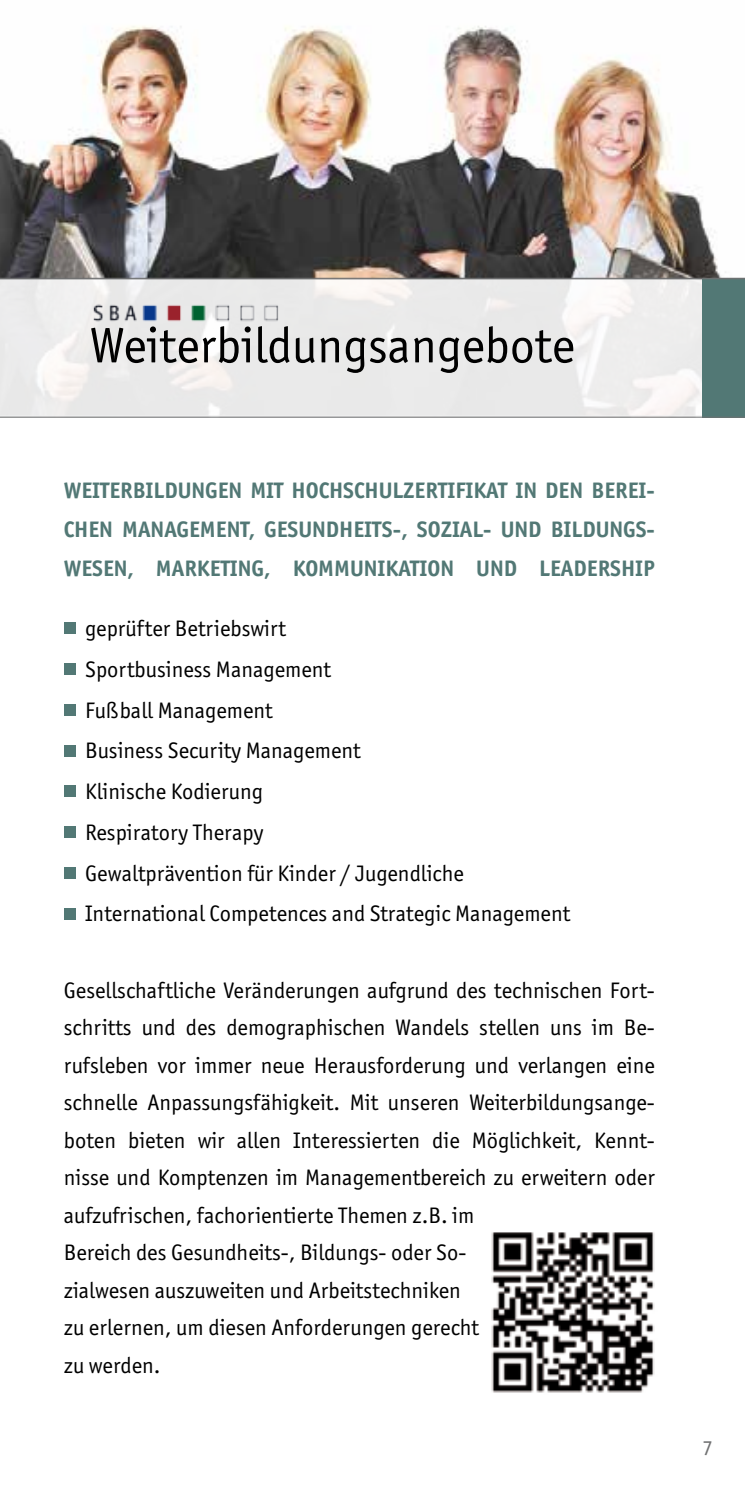
<style>
.page{position:relative;width:745px;height:1489px;background:#fff}
.page>*{position:absolute;margin:0;border:0;box-sizing:border-box;transform-origin:0 0}
.t1{font:50px "Officina Sans ITC Std";color:#000}
.t2{font:22.5px/37.5px "Officina Sans ITC Std";color:#000}
.t3{font:700 22.5px "Officina Sans ITC Std";color:#527875}
.t4{font:21.25px "Officina Sans ITC Std";color:#707172}
</style>
<div class="page">
<img style="left:0;top:26px;width:744px;height:252px">
<svg style="left:0;top:279px;width:702px;height:138px;fill:#eaeaea"></svg>
<div style="left:702px;top:279px;width:42px;height:138px;background:#527875"></div>
<hr style="left:0;top:278px;width:744px;height:1px;background:#707172">
<hr style="left:0;top:417px;width:744px;height:1px;background:#707172">
<img style="left:491px;top:1232px;width:164px;height:161px">
<img style="left:91px;top:303px;width:188px;height:20px">
<div style="left:64px;top:622px;width:11px;height:12px;background:#527875"></div>
<div style="left:64px;top:663px;width:11px;height:12px;background:#527875"></div>
<div style="left:64px;top:704px;width:11px;height:11px;background:#527875"></div>
<div style="left:64px;top:744px;width:11px;height:12px;background:#527875"></div>
<div style="left:64px;top:785px;width:11px;height:12px;background:#527875"></div>
<div style="left:64px;top:826px;width:11px;height:12px;background:#527875"></div>
<div style="left:64px;top:867px;width:11px;height:11px;background:#527875"></div>
<div style="left:64px;top:907px;width:11px;height:12px;background:#527875"></div>
<h1 class="t1" style="left:90px;top:316px;width:486px">Weiterbildungsangebote</h1>
<p class="t3" style="left:64px;top:477px;width:30px">WEITERBILDUNGEN</p>
<p class="t3" style="left:250px;top:477px;width:12px">MIT</p>
<p class="t3" style="left:291px;top:477px;width:27px">HOCHSCHULZERTIFIKAT</p>
<p class="t3" style="left:515px;top:477px;width:43px">IN DEN</p>
<p class="t3" style="left:591px;top:477px;width:24px">BEREI</p>
<p class="t3" style="left:646px;top:477px;width:10px">-</p>
<p class="t3" style="left:64px;top:515px;width:13px">CHEN</p>
<p class="t3" style="left:122px;top:515px;width:30px">MANAGEMENT</p>
<p class="t3" style="left:248px;top:515px;width:41px">, GESUNDHEITS</p>
<p class="t3" style="left:392px;top:515px;width:47px">-, SOZIAL</p>
<p class="t3" style="left:483px;top:515px;width:32px">- UND</p>
<p class="t3" style="left:550px;top:515px;width:26px">BILDUNGS</p>
<p class="t3" style="left:646px;top:515px;width:10px">-</p>
<p class="t3" style="left:64px;top:554px;width:14px">WESEN</p>
<p class="t3" style="left:127px;top:554px;width:57px">, MARKETING</p>
<p class="t3" style="left:264px;top:554px;width:55px">, KOMMUNIKATION</p>
<p class="t3" style="left:476px;top:554px;width:14px">UND</p>
<p class="t3" style="left:539px;top:554px;width:24px">LEADERSHI</p>
<p class="t3" style="left:642px;top:554px;width:13px">P</p>
<p class="t2" style="left:85px;top:608px;width:486px;line-height:40.8px">geprüfter Betriebswirt<br>Sportbusiness Management<br>Fußball Management<br>Business Security Management<br>Klinische Kodierung<br>Respiratory Therapy<br>Gewaltprävention für Kinder / Jugendliche<br>International Competences and Strategic Management</p>
<p class="t2" style="left:64px;top:971px;width:592px">Gesellschaftliche Veränderungen aufgrund des technischen Fort&shy;schritts und des demographischen Wandels stellen uns im Be&shy;rufsleben vor immer neue Herausforderung und verlangen eine schnelle Anpassungsfähigkeit. Mit unseren Weiterbildungsange&shy;boten bieten wir allen Interessierten die Möglichkeit, Kennt&shy;nisse und Komptenzen im Managementbereich zu erweitern oder aufzufrischen, fachorientierte Themen z.B. im<br>Bereich des Gesundheits-, Bildungs- oder So-<br>zialwesen auszuweiten und Arbeitstechniken<br>zu erlernen, um diesen Anforderungen gerecht<br>zu werden.</p>
<p class="t4" style="left:702px;top:1435px;width:12px">7</p>
</div>
